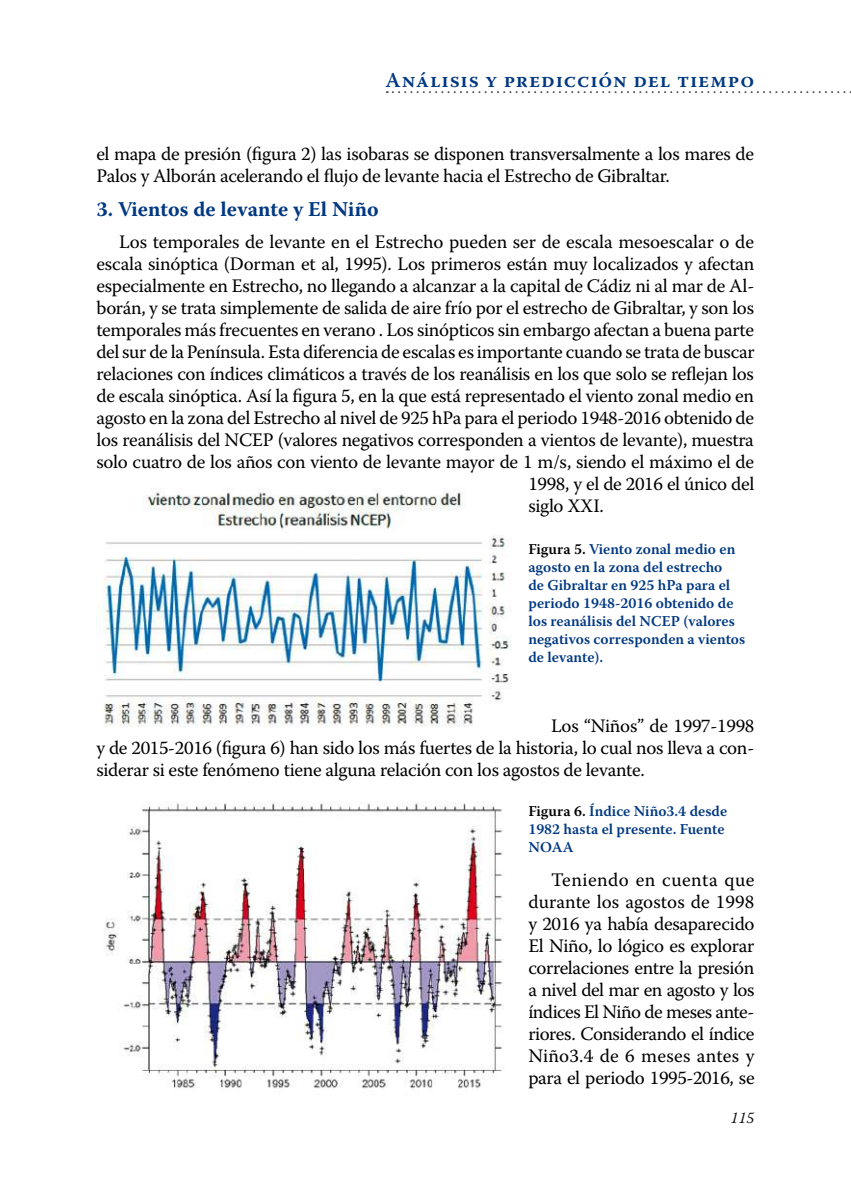
<style>
.page{position:relative;width:851px;height:1191px;background:#fff}
.page>*{position:absolute;margin:0;border:0;box-sizing:border-box;transform-origin:0 0}
.t1{font:600 21px "Warnock Pro";letter-spacing:.04em;color:#003882}
.t2{font:700 21px "Warnock Pro";color:#003882}
.t3{font:19px/22px "Warnock Pro";letter-spacing:-.02em;color:#000;text-align:justify}
.t4{font:italic 300 16px "Warnock Pro";color:#000}
.t5{font:600 15px/18px "Warnock Pro";color:#003882}
.s1{color:#000}
</style>
<div class="page">
<svg style="left:385px;top:91px;width:466px;height:3px"></svg>
<img style="left:96px;top:488px;width:415px;height:239px">
<img style="left:104px;top:802px;width:400px;height:287px">
<p class="t1" style="left:385px;top:68px;width:370px">Análisis y predicción del tiempo</p>
<p class="t3" style="left:96px;top:142px;width:659px">el mapa de presión (figura 2) las isobaras se disponen transversalmente a los mares de<br>Palos y Alborán acelerando el flujo de levante hacia el Estrecho de Gibraltar.</p>
<p class="t2" style="left:96px;top:197px;width:284px">3. Vientos de levante y El Niño</p>
<p class="t3" style="left:119px;top:230px;width:636px">Los temporales de levante en el Estrecho pueden ser de escala mesoescalar o de</p>
<p class="t3" style="left:96px;top:252px;width:659px">escala sinóptica (Dorman et al, 1995). Los primeros están muy localizados y afectan</p>
<p class="t3" style="left:96px;top:274px;width:659px">especialmente en Estrecho, no llegando a alcanzar a la capital de Cádiz ni al mar de Al-</p>
<p class="t3" style="left:96px;top:296px;width:659px">borán, y se trata simplemente de salida de aire frío por el estrecho de Gibraltar, y son los</p>
<p class="t3" style="left:96px;top:318px;width:659px">temporales más frecuentes en verano . Los sinópticos sin embargo afectan a buena parte</p>
<p class="t3" style="left:96px;top:340px;width:659px">del sur de la Península. Esta diferencia de escalas es importante cuando se trata de buscar</p>
<p class="t3" style="left:96px;top:362px;width:659px">relaciones con índices climáticos a través de los reanálisis en los que solo se reflejan los</p>
<p class="t3" style="left:96px;top:384px;width:659px">de escala sinóptica. Así la figura 5, en la que está representado el viento zonal medio en</p>
<p class="t3" style="left:96px;top:406px;width:659px">agosto en la zona del Estrecho al nivel de 925 hPa para el periodo 1948-2016 obtenido de</p>
<p class="t3" style="left:96px;top:428px;width:659px">los reanálisis del NCEP (valores negativos corresponden a vientos de levante), muestra</p>
<p class="t3" style="left:96px;top:450px;width:659px">solo cuatro de los años con viento de levante mayor de 1 m/s, siendo el máximo el de</p>
<p class="t3" style="left:528px;top:472px;width:227px">1998, y el de 2016 el único del</p>
<p class="t3" style="left:528px;top:494px;width:77px">siglo XXI.</p>
<p class="t5" style="left:528px;top:539px;width:218px"><span class="s1">Figura 5.</span> Viento zonal medio en agosto en la zona del estrecho<br>de Gibraltar en 925 hPa para el periodo 1948-2016 obtenido de los reanálisis del NCEP (valores negativos corresponden a vientos de levante).</p>
<p class="t3" style="left:96px;top:714px;width:659px;text-indent:454px">Los “Niños” de 1997-1998 y de 2015-2016 (figura 6) han sido los más fuertes de la historia, lo cual nos lleva a con&shy;siderar si este fenómeno tiene alguna relación con los agostos de levante.</p>
<p class="t5" style="left:528px;top:802px;width:200px"><span class="s1">Figura 6.</span> Índice Niño3.4 desde<br>1982 hasta el presente. Fuente<br>NOAA</p>
<p class="t3" style="left:528px;top:868px;width:228px;text-indent:23px">Teniendo en cuenta que durante los agostos de 1998 y 2016 ya había desaparecido El Niño, lo lógico es explorar correlaciones entre la presión a nivel del mar en agosto y los índices El Niño de meses ante&shy;riores. Considerando el índice Niño3.4 de 6 meses antes y para el periodo 1995-2016, se</p>
<p class="t4" style="left:730px;top:1108px;width:25px">115</p>
</div>
